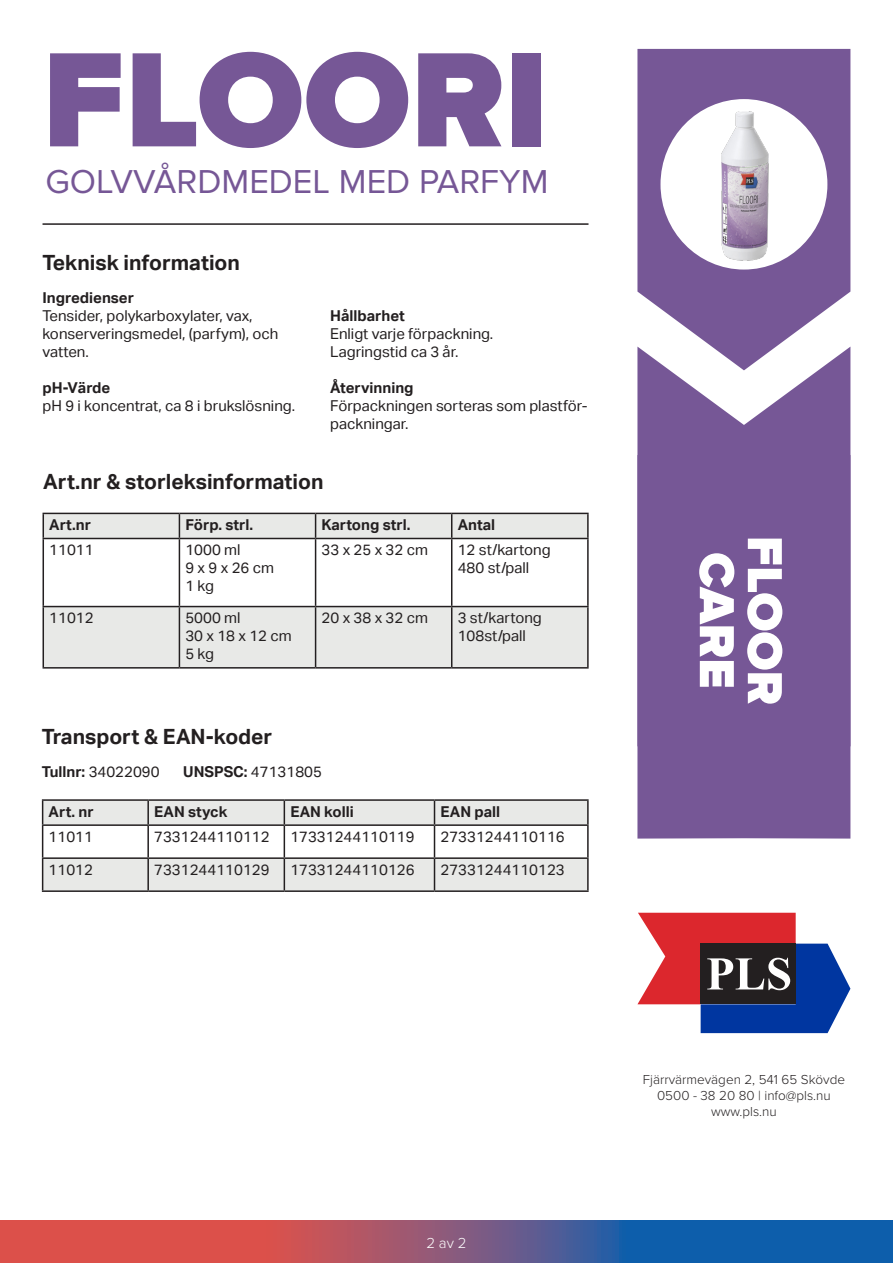
<style>
.page{position:relative;width:893px;height:1263px;background:#fff}
.page>*{position:absolute;margin:0;border:0;box-sizing:border-box;transform-origin:0 0}
.t1{font:900 139.5px "Proxima Nova";color:#765796}
.t2{font:900 51px "Proxima Nova";color:#fff}
.t3{font:34.35px "Proxima Nova";color:#765796}
.t4{font:700 21px "Aktiv Grotesk";color:#231f20}
.t5{font:15px/18px "Aktiv Grotesk";color:#231f20}
.t6{font:700 15px "Aktiv Grotesk";color:#231f20}
.t7{font:300 15px "Proxima Nova";color:#fff}
.t8{font:300 13.5px "Proxima Nova";color:#231f20}
.s1{font-weight:700}
</style>
<div class="page">
<hr style="left:43px;top:223px;width:545px;height:2px;background:#231f20">
<svg style="left:637px;top:49px;width:213px;height:298px;background:#8469a1"></svg>
<div style="left:660px;top:99px;width:167px;height:171px;background:#fff;border-radius:50%"></div>
<svg style="left:0;top:1220px;width:893px;height:43px;background:#7b577a"></svg>
<svg style="left:637px;top:913px;width:213px;height:120px"></svg>
<svg style="left:637px;top:347px;width:213px;height:108px;fill:#765796"></svg>
<div style="left:637px;top:455px;width:213px;height:383px;background:#765796"></div>
<div style="left:44px;top:607px;width:543px;height:60px;background:#e8e9e7"></div>
<hr style="left:452px;top:513px;width:137px;height:1px;background:#231f20">
<svg style="left:43px;top:513px;width:544px;height:25px;background:#dadbd9"></svg>
<hr style="left:587px;top:514px;width:2px;height:24px;background:#231f20">
<hr style="left:43px;top:538px;width:136px;height:1px;background:#231f20">
<hr style="left:43px;top:539px;width:1px;height:67px;background:#231f20">
<hr style="left:179px;top:538px;width:137px;height:1px;background:#231f20">
<hr style="left:179px;top:539px;width:1px;height:67px;background:#231f20">
<hr style="left:316px;top:538px;width:136px;height:1px;background:#231f20">
<hr style="left:315px;top:539px;width:1px;height:67px;background:#231f20">
<hr style="left:452px;top:538px;width:137px;height:1px;background:#231f20">
<hr style="left:451px;top:539px;width:1px;height:67px;background:#231f20">
<hr style="left:587px;top:539px;width:2px;height:67px;background:#231f20">
<hr style="left:43px;top:606px;width:136px;height:1px;background:#231f20">
<hr style="left:43px;top:607px;width:1px;height:60px;background:#231f20">
<hr style="left:179px;top:606px;width:137px;height:1px;background:#231f20">
<hr style="left:179px;top:607px;width:1px;height:60px;background:#231f20">
<hr style="left:316px;top:606px;width:136px;height:1px;background:#231f20">
<hr style="left:315px;top:607px;width:1px;height:60px;background:#231f20">
<hr style="left:452px;top:606px;width:137px;height:1px;background:#231f20">
<hr style="left:451px;top:607px;width:1px;height:60px;background:#231f20">
<hr style="left:587px;top:607px;width:2px;height:60px;background:#231f20">
<hr style="left:43px;top:667px;width:136px;height:2px;background:#231f20">
<hr style="left:179px;top:667px;width:137px;height:2px;background:#231f20">
<hr style="left:316px;top:667px;width:136px;height:2px;background:#231f20">
<hr style="left:452px;top:667px;width:137px;height:2px;background:#231f20">
<div style="left:43px;top:859px;width:544px;height:31px;background:#e8e9e7"></div>
<hr style="left:42px;top:799px;width:106px;height:2px;background:#231f20">
<hr style="left:148px;top:799px;width:136px;height:2px;background:#231f20">
<hr style="left:284px;top:799px;width:150px;height:2px;background:#231f20">
<hr style="left:434px;top:799px;width:155px;height:2px;background:#231f20">
<div style="left:42px;top:800px;width:546px;height:24px;background:#e8e9e7"></div>
<hr style="left:587px;top:801px;width:2px;height:23px;background:#231f20">
<hr style="left:42px;top:824px;width:106px;height:2px;background:#231f20">
<hr style="left:42px;top:826px;width:1px;height:31px;background:#231f20">
<hr style="left:148px;top:824px;width:136px;height:2px;background:#231f20">
<hr style="left:147px;top:826px;width:2px;height:31px;background:#231f20">
<hr style="left:284px;top:824px;width:150px;height:2px;background:#231f20">
<hr style="left:284px;top:826px;width:1px;height:31px;background:#231f20">
<hr style="left:434px;top:824px;width:155px;height:2px;background:#231f20">
<hr style="left:434px;top:826px;width:1px;height:31px;background:#231f20">
<hr style="left:587px;top:826px;width:2px;height:31px;background:#231f20">
<hr style="left:42px;top:857px;width:106px;height:2px;background:#231f20">
<hr style="left:42px;top:859px;width:1px;height:31px;background:#231f20">
<hr style="left:148px;top:857px;width:136px;height:2px;background:#231f20">
<hr style="left:147px;top:859px;width:2px;height:31px;background:#231f20">
<hr style="left:284px;top:857px;width:150px;height:2px;background:#231f20">
<hr style="left:284px;top:859px;width:1px;height:31px;background:#231f20">
<hr style="left:434px;top:857px;width:155px;height:2px;background:#231f20">
<hr style="left:434px;top:859px;width:1px;height:31px;background:#231f20">
<hr style="left:587px;top:859px;width:2px;height:31px;background:#231f20">
<hr style="left:42px;top:890px;width:106px;height:2px;background:#231f20">
<hr style="left:148px;top:890px;width:136px;height:2px;background:#231f20">
<hr style="left:284px;top:890px;width:150px;height:2px;background:#231f20">
<hr style="left:434px;top:890px;width:155px;height:2px;background:#231f20">
<img style="left:721px;top:111px;width:48px;height:150px">
<p class="t1" style="left:43px;top:19px;width:507px">FLOORI</p>
<p class="t3" style="left:45px;top:162px;width:505px">GOLVVÅRDMEDEL MED PARFYM</p>
<p class="t4" style="left:43px;top:250px;width:199px">Teknisk information</p>
<p class="t6" style="left:43px;top:289px;width:93px">Ingredienser</p>
<p class="t5" style="left:43px;top:307px;width:212px">Tensider, polykarboxylater, vax,</p>
<p class="t5" style="left:43px;top:325px;width:237px">konserveringsmedel, (parfym), och vatten.</p>
<p class="t6" style="left:43px;top:379px;width:69px">pH-Värde</p>
<p class="t5" style="left:43px;top:397px;width:254px">pH 9 i koncentrat, ca 8 i brukslösning.</p>
<p class="t6" style="left:330px;top:307px;width:76px">Hållbarhet</p>
<p class="t5" style="left:330px;top:325px;width:165px">Enligt varje förpackning.</p>
<p class="t5" style="left:330px;top:343px;width:130px">Lagringstid ca 3 år.</p>
<p class="t6" style="left:330px;top:379px;width:85px">Återvinning</p>
<p class="t5" style="left:330px;top:397px;width:259px">Förpackningen sorteras som plastför&shy;packningar.</p>
<p class="t4" style="left:43px;top:470px;width:282px">Art.nr &amp; storleksinformation</p>
<p class="t6" style="left:49px;top:516px;width:43px">Art.nr</p>
<p class="t6" style="left:185px;top:516px;width:69px">Förp. strl.</p>
<p class="t6" style="left:322px;top:516px;width:90px">Kartong strl.</p>
<p class="t6" style="left:458px;top:516px;width:39px">Antal</p>
<p class="t5" style="left:49px;top:541px;width:46px">11011</p>
<p class="t5" style="left:185px;top:541px;width:57px">1000 ml</p>
<p class="t5" style="left:185px;top:559px;width:90px">9 x 9 x 26 cm</p>
<p class="t5" style="left:185px;top:577px;width:30px">1 kg</p>
<p class="t5" style="left:322px;top:541px;width:108px">33 x 25 x 32 cm</p>
<p class="t5" style="left:458px;top:541px;width:94px">12 st/kartong</p>
<p class="t5" style="left:458px;top:559px;width:73px">480 st/pall</p>
<p class="t5" style="left:49px;top:609px;width:46px">11012</p>
<p class="t5" style="left:185px;top:609px;width:57px">5000 ml</p>
<p class="t5" style="left:185px;top:627px;width:108px">30 x 18 x 12 cm</p>
<p class="t5" style="left:185px;top:645px;width:30px">5 kg</p>
<p class="t5" style="left:322px;top:609px;width:108px">20 x 38 x 32 cm</p>
<p class="t5" style="left:458px;top:609px;width:86px">3 st/kartong</p>
<p class="t5" style="left:458px;top:627px;width:70px">108st/pall</p>
<p class="t4" style="left:42px;top:725px;width:232px">Transport &amp; EAN-koder</p>
<p class="t5" style="left:183px;top:763px;width:140px"><span class="s1">UNSPSC:</span> 47131805</p>
<p class="t5" style="left:42px;top:763px;width:119px"><span class="s1">Tullnr:</span> 34022090</p>
<p class="t6" style="left:49px;top:803px;width:47px">Art. nr</p>
<p class="t6" style="left:154px;top:803px;width:75px">EAN styck</p>
<p class="t6" style="left:290px;top:803px;width:65px">EAN kolli</p>
<p class="t6" style="left:440px;top:803px;width:61px">EAN pall</p>
<p class="t5" style="left:49px;top:828px;width:46px">11011</p>
<p class="t5" style="left:154px;top:828px;width:117px">7331244110112</p>
<p class="t5" style="left:290px;top:828px;width:126px">17331244110119</p>
<p class="t5" style="left:440px;top:828px;width:126px">27331244110116</p>
<p class="t5" style="left:49px;top:861px;width:46px">11012</p>
<p class="t5" style="left:154px;top:861px;width:117px">7331244110129</p>
<p class="t5" style="left:290px;top:861px;width:126px">17331244110126</p>
<p class="t5" style="left:440px;top:861px;width:126px">27331244110123</p>
<p class="t2" style="left:746px;top:552px;width:138px;rotate:90deg">CARE</p>
<p class="t2" style="left:794px;top:536px;width:171px;rotate:90deg">FLOOR</p>
<p class="t7" style="left:426px;top:1231px;width:42px">2 av 2</p>
<p class="t8" style="left:643px;top:1069px;width:204px">Fjärrvärmevägen 2, 541 65 Skövde</p>
<p class="t8" style="left:657px;top:1086px;width:175px">0500 - 38 20 80 | info@pls.nu</p>
<p class="t8" style="left:711px;top:1102px;width:67px">www.pls.nu</p>
</div>
